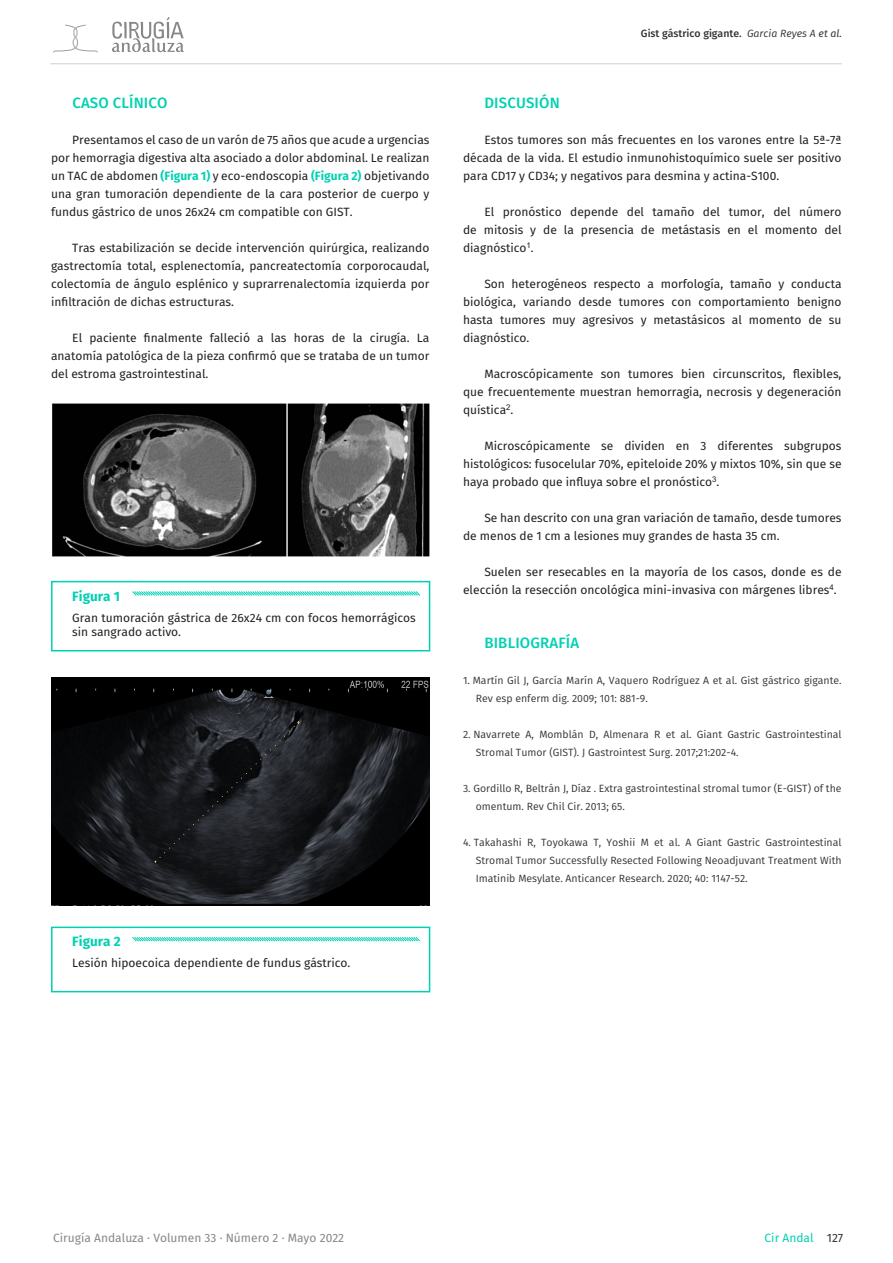
<style>
.page{position:relative;width:893px;height:1263px;background:#fff}
.page>*{position:absolute;margin:0;border:0;box-sizing:border-box;transform-origin:0 0}
.CUERPO___SANGRIAS{font:500 15px "Fira Sans";letter-spacing:.01em;color:#00d1b2}
.Pie_Foto_-_Nombre{font:700 13.5px "Fira Sans";color:#00d1b2}
.CUERPO___SANGRIAS-2{font:12px/18px "Fira Sans";color:#231f20;text-align:justify}
.t1{font:12px "Fira Sans";color:#878787}
.t2{font:12px "Fira Sans";color:#00d1b2}
.t3{font:10.5px/18px "Fira Sans";color:#333}
.t4{font:500 10.5px "Fira Sans";color:#333}
.s1{font-weight:700;color:#00d1b2}
.s2{font-weight:400;font-style:italic}
.s3{color:#333}
</style>
<div class="page">
<svg style="left:53px;top:24px;width:45px;height:29px"></svg>
<svg style="left:112px;top:17px;width:72px;height:35px"></svg>
<hr style="left:50px;top:64px;width:792px;height:1px;background:#d1d1d1">
<img style="left:52px;top:403px;width:377px;height:154px">
<img style="left:51px;top:678px;width:378px;height:227px">
<div style="left:51px;top:581px;width:379px;height:70px;border:2px solid #00d1b2"></div>
<svg style="left:132px;top:591px;width:288px;height:5px"></svg>
<div style="left:51px;top:926px;width:379px;height:66px;border:2px solid #00d1b2"></div>
<svg style="left:132px;top:937px;width:288px;height:5px"></svg>
<p class="CUERPO___SANGRIAS" style="left:72px;top:91px;width:97px">CASO CLÍNICO</p>
<p class="CUERPO___SANGRIAS-2" style="left:51px;top:130px;width:380px;text-indent:21px">Presentamos el caso de un varón de 75 años que acude a urgencias por hemorragia digestiva alta asociado a dolor abdominal. Le realizan un TAC de abdomen <span class="s1">(Figura 1)</span> y eco-endoscopia <span class="s1">(Figura 2)</span> objetivando una gran tumoración dependiente de la cara posterior de cuerpo y fundus gástrico de unos 26x24 cm compatible con GIST.</p>
<p class="CUERPO___SANGRIAS-2" style="left:51px;top:238px;width:380px;text-indent:21px">Tras estabilización se decide intervención quirúrgica, realizando gastrectomía total, esplenectomía, pancreatectomía corporocaudal, colectomía de ángulo esplénico y suprarrenalectomía izquierda por infiltración de dichas estructuras.</p>
<p class="CUERPO___SANGRIAS-2" style="left:51px;top:328px;width:380px;text-indent:21px">El paciente finalmente falleció a las horas de la cirugía. La anatomía patológica de la pieza confirmó que se trataba de un tumor del estroma gastrointestinal.</p>
<p class="Pie_Foto_-_Nombre" style="left:72px;top:584px;width:49px">Figura 1</p>
<p class="CUERPO___SANGRIAS-2" style="left:72px;top:610px;width:345px;line-height:14.4px">Gran tumoración gástrica de 26x24 cm con focos hemorrágicos sin sangrado activo.</p>
<p class="Pie_Foto_-_Nombre" style="left:72px;top:930px;width:50px">Figura 2</p>
<p class="CUERPO___SANGRIAS-2" style="left:72px;top:954px;width:280px">Lesión hipoecoica dependiente de fundus gástrico.</p>
<p class="t4" style="left:641px;top:25px;width:202px">Gist gástrico gigante. <span class="s2">Garcia Reyes A</span> <span class="s2">et al.</span></p>
<p class="CUERPO___SANGRIAS" style="left:484px;top:91px;width:77px">DISCUSIÓN</p>
<p class="CUERPO___SANGRIAS-2" style="left:463px;top:130px;width:380px;text-indent:21px">Estos tumores son más frecuentes en los varones entre la 5ª-7ª década de la vida. El estudio inmunohistoquímico suele ser positivo para CD17 y CD34; y negativos para desmina y actina-S100.</p>
<p class="CUERPO___SANGRIAS-2" style="left:463px;top:202px;width:380px;text-indent:21px">El pronóstico depende del tamaño del tumor, del número de mitosis y de la presencia de metástasis en el momento del diagnóstico<sup>1</sup>.</p>
<p class="CUERPO___SANGRIAS-2" style="left:463px;top:274px;width:380px;text-indent:21px">Son heterogéneos respecto a morfología, tamaño y conducta biológica, variando desde tumores con comportamiento benigno hasta tumores muy agresivos y metastásicos al momento de su diagnóstico.</p>
<p class="CUERPO___SANGRIAS-2" style="left:463px;top:364px;width:380px;text-indent:21px">Macroscópicamente son tumores bien circunscritos, flexibles, que frecuentemente muestran hemorragia, necrosis y degeneración quística<sup>2</sup>.</p>
<p class="CUERPO___SANGRIAS-2" style="left:463px;top:436px;width:380px;text-indent:21px">Microscópicamente se dividen en 3 diferentes subgrupos histológicos: fusocelular 70%, epiteloide 20% y mixtos 10%, sin que se haya probado que influya sobre el pronóstico<sup>3</sup>.</p>
<p class="CUERPO___SANGRIAS-2" style="left:463px;top:508px;width:380px;text-indent:21px">Se han descrito con una gran variación de tamaño, desde tumores de menos de 1 cm a lesiones muy grandes de hasta 35 cm.</p>
<p class="CUERPO___SANGRIAS-2" style="left:463px;top:562px;width:380px;text-indent:21px">Suelen ser resecables en la mayoría de los casos, donde es de elección la resección oncológica mini-invasiva con márgenes libres<sup>4</sup>.</p>
<p class="CUERPO___SANGRIAS" style="left:484px;top:631px;width:96px">BIBLIOGRAFÍA</p>
<p class="t3" style="left:476px;top:671px;width:367px;text-indent:-13px">1. Martín Gil J, García Marín A, Vaquero Rodríguez A et al. Gist gástrico gigante.<br>Rev esp enferm dig. 2009; 101: 881-9.</p>
<p class="t3" style="left:476px;top:725px;width:367px;text-indent:-13px">2. Navarrete A, Momblán D, Almenara R et al. Giant Gastric Gastrointestinal<br>Stromal Tumor (GIST). J Gastrointest Surg. 2017;21:202-4.</p>
<p class="t3" style="left:476px;top:779px;width:367px;text-indent:-13px">3. Gordillo R, Beltrán J, Díaz . Extra gastrointestinal stromal tumor (E-GIST) of the omentum. Rev Chil Cir. 2013; 65.</p>
<p class="t3" style="left:476px;top:833px;width:367px;text-align:justify;text-indent:-13px">4. Takahashi R, Toyokawa T, Yoshii M et al. A Giant Gastric Gastrointestinal Stromal Tumor Successfully Resected Following Neoadjuvant Treatment With Imatinib Mesylate. Anticancer Research. 2020; 40: 1147-52.</p>
<p class="t1" style="left:53px;top:1229px;width:293px">Cirugía Andaluza · Volumen 33 · Número 2 · Mayo 2022</p>
<p class="t2" style="left:765px;top:1229px;width:80px">Cir Andal <span class="s3">127</span></p>
</div>
